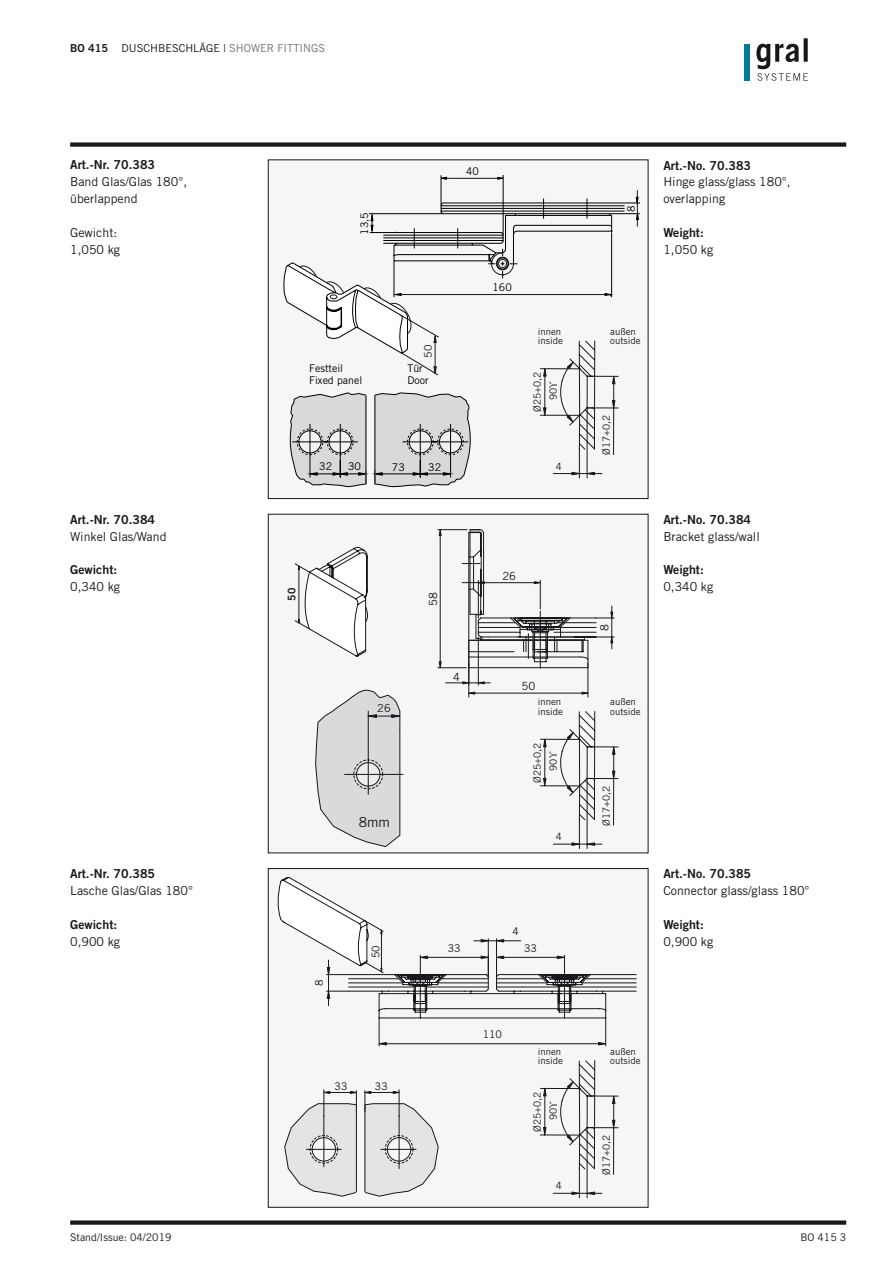
<style>
.page{position:relative;width:893px;height:1263px;background:#fff}
.page>*{position:absolute;margin:0;border:0;box-sizing:border-box;transform-origin:0 0}
.t1{font:13.8px "Trade Gothic";color:#1a171c}
.t2{font:12.3px/17px "Trade Gothic";color:#1a171c}
.t3{font:12.3px "Trade Gothic Bold Two";color:#1a171c}
.t4{font:11.25px "Trade Gothic";color:#1a171c}
.t5{font:11.1px "Trade Gothic";color:#1a171c}
.t6{font:10.95px "Trade Gothic";color:#1a171c}
.t7{font:10.65px/12.1px "Trade Gothic";color:#000}
.t8{font:10.65px "Trade Gothic";color:#1a171c}
.t9{font:10.5px "Trade Gothic";color:#1a171c}
.t10{font:10.5px "Trade Gothic";color:#000}
.t11{font:10.5px "Trade Gothic Bold Two";color:#1a171c}
.t12{font:10.05px "Trade Gothic";letter-spacing:-.005em;color:#1a171c}
.t13{font:9.6px "Trade Gothic";color:#1a171c}
.s1{font-family:"Trade Gothic Bold Two"}
.s2{color:#707172}
</style>
<div class="page">
<div style="left:744px;top:44px;width:6px;height:37px;background:#007a97"></div>
<svg style="left:756px;top:38px;width:52px;height:43px"></svg>
<div style="left:70px;top:142px;width:776px;height:5px;background:#1a171c"></div>
<div style="left:70px;top:1220px;width:776px;height:5px;background:#1a171c"></div>
<div style="left:268px;top:160px;width:380px;height:339px;background:#f6f6f6"></div>
<div style="left:268px;top:159px;width:380px;height:340px;border:1px solid #1a171c"></div>
<div style="left:268px;top:514px;width:380px;height:339px;background:#f6f6f6"></div>
<hr style="left:503px;top:175px;width:1px;height:59px;background:#000">
<hr style="left:441px;top:175px;width:1px;height:30px;background:#000">
<hr style="left:441px;top:178px;width:62px;height:1px;background:#1a171c">
<svg style="left:497px;top:177px;width:7px;height:3px"></svg>
<svg style="left:440px;top:177px;width:7px;height:3px"></svg>
<svg style="left:294px;top:547px;width:74px;height:109px"></svg>
<hr style="left:588px;top:663px;width:1px;height:34px;background:#1a171c">
<hr style="left:468px;top:663px;width:1px;height:34px;background:#1a171c">
<hr style="left:475px;top:693px;width:107px;height:1px;background:#1a171c">
<svg style="left:581px;top:691px;width:8px;height:4px"></svg>
<svg style="left:468px;top:691px;width:7px;height:4px"></svg>
<hr style="left:478px;top:637px;width:1px;height:48px;background:#1a171c">
<svg style="left:446px;top:681px;width:44px;height:3px"></svg>
<svg style="left:437px;top:529px;width:177px;height:142px"></svg>
<svg style="left:315px;top:690px;width:89px;height:157px"></svg>
<svg style="left:357px;top:763px;width:23px;height:23px"></svg>
<div style="left:356px;top:762px;width:24px;height:24px;border:1px solid #1a171c;border-radius:50%"></div>
<div style="left:353px;top:759px;width:30px;height:30px;border:1px dashed #1a171c;border-radius:50%"></div>
<hr style="left:345px;top:774px;width:58px;height:1px;background:#1a171c">
<hr style="left:368px;top:711px;width:1px;height:83px;background:#1a171c">
<div style="left:268px;top:868px;width:380px;height:339px;background:#f6f6f6"></div>
<div style="left:268px;top:868px;width:380px;height:340px;border:1px solid #1a171c"></div>
<svg style="left:284px;top:1090px;width:154px;height:106px"></svg>
<hr style="left:306px;top:1149px;width:35px;height:1px;background:#1a171c">
<hr style="left:324px;top:1116px;width:1px;height:51px;background:#1a171c">
<svg style="left:278px;top:877px;width:358px;height:169px"></svg>
<svg style="left:540px;top:711px;width:79px;height:137px"></svg>
<svg style="left:540px;top:1060px;width:79px;height:138px"></svg>
<svg style="left:283px;top:189px;width:357px;height:298px"></svg>
<p class="t6" style="left:70px;top:41px;width:256px"><span class="s1">BO 415</span> DUSCHBESCHLÄGE | <span class="s2">SHOWER FITTINGS</span></p>
<p class="t3" style="left:70px;top:157px;width:87px">Art.-Nr. 70.383</p>
<p class="t2" style="left:70px;top:173px;width:118px">Band Glas/Glas 180°, überlappend</p>
<p class="t2" style="left:70px;top:224px;width:51px">Gewicht:<br>1,050 kg</p>
<p class="t3" style="left:70px;top:512px;width:87px">Art.-Nr. 70.384</p>
<p class="t2" style="left:70px;top:528px;width:98px">Winkel Glas/Wand</p>
<p class="t3" style="left:70px;top:562px;width:49px">Gewicht:</p>
<p class="t2" style="left:70px;top:578px;width:51px">0,340 kg</p>
<p class="t3" style="left:70px;top:866px;width:87px">Art.-Nr. 70.385</p>
<p class="t2" style="left:70px;top:882px;width:124px">Lasche Glas/Glas 180°</p>
<p class="t3" style="left:70px;top:917px;width:49px">Gewicht:</p>
<p class="t2" style="left:70px;top:933px;width:51px">0,900 kg</p>
<p class="t10" style="left:358px;top:235px;width:24px;rotate:-90deg">13,5</p>
<p class="t9" style="left:422px;top:358px;width:15px;rotate:-90deg">50</p>
<p class="t7" style="left:309px;top:361px;width:55px">Festteil<br>Fixed panel</p>
<p class="t7" style="left:407px;top:362px;width:23px">Tür<br>Door</p>
<p class="t7" style="left:319px;top:460px;width:14px">32</p>
<p class="t7" style="left:348px;top:460px;width:14px">30</p>
<p class="t7" style="left:392px;top:461px;width:14px">73</p>
<p class="t7" style="left:428px;top:461px;width:14px">32</p>
<p class="t7" style="left:466px;top:165px;width:14px">40</p>
<p class="t10" style="left:625px;top:212px;width:8px;rotate:-90deg">8</p>
<p class="t7" style="left:492px;top:281px;width:21px">160</p>
<p class="t13" style="left:538px;top:326px;width:25px">innen</p>
<p class="t13" style="left:610px;top:326px;width:27px">außen</p>
<p class="t13" style="left:538px;top:335px;width:27px">inside</p>
<p class="t13" style="left:610px;top:335px;width:32px">outside</p>
<p class="t12" style="left:531px;top:412px;width:42px;rotate:-90deg">Ø25+0,2</p>
<p class="t12" style="left:547px;top:400px;width:14px;rotate:-90deg">90</p>
<p class="t12" style="left:556px;top:460px;width:8px">4</p>
<p class="t12" style="left:600px;top:455px;width:42px;rotate:-90deg">Ø17+0,2</p>
<p class="t11" style="left:285px;top:600px;width:14px;rotate:-90deg">50</p>
<p class="t5" style="left:377px;top:702px;width:15px">26</p>
<p class="t1" style="left:359px;top:814px;width:33px">8mm</p>
<p class="t9" style="left:313px;top:986px;width:8px;rotate:-90deg">8</p>
<p class="t8" style="left:369px;top:958px;width:14px;rotate:-90deg">50</p>
<p class="t9" style="left:335px;top:1080px;width:14px">33</p>
<p class="t9" style="left:375px;top:1080px;width:14px">33</p>
<p class="t4" style="left:426px;top:605px;width:15px;rotate:-90deg">58</p>
<p class="t4" style="left:453px;top:671px;width:8px">4</p>
<p class="t4" style="left:502px;top:569px;width:15px">26</p>
<p class="t4" style="left:521px;top:679px;width:15px">50</p>
<p class="t4" style="left:598px;top:631px;width:8px;rotate:-90deg">8</p>
<p class="t13" style="left:538px;top:696px;width:25px">innen</p>
<p class="t13" style="left:610px;top:696px;width:27px">außen</p>
<p class="t13" style="left:538px;top:705px;width:27px">inside</p>
<p class="t13" style="left:610px;top:705px;width:32px">outside</p>
<p class="t12" style="left:531px;top:783px;width:42px;rotate:-90deg">Ø25+0,2</p>
<p class="t12" style="left:547px;top:771px;width:14px;rotate:-90deg">90</p>
<p class="t12" style="left:556px;top:830px;width:8px">4</p>
<p class="t12" style="left:600px;top:826px;width:42px;rotate:-90deg">Ø17+0,2</p>
<p class="t8" style="left:513px;top:925px;width:8px">4</p>
<p class="t8" style="left:448px;top:941px;width:14px">33</p>
<p class="t8" style="left:524px;top:941px;width:14px">33</p>
<p class="t8" style="left:483px;top:1028px;width:21px">110</p>
<p class="t13" style="left:538px;top:1045px;width:25px">innen</p>
<p class="t13" style="left:610px;top:1045px;width:27px">außen</p>
<p class="t13" style="left:538px;top:1054px;width:27px">inside</p>
<p class="t13" style="left:610px;top:1054px;width:32px">outside</p>
<p class="t12" style="left:531px;top:1132px;width:42px;rotate:-90deg">Ø25+0,2</p>
<p class="t12" style="left:547px;top:1120px;width:14px;rotate:-90deg">90</p>
<p class="t12" style="left:556px;top:1180px;width:8px">4</p>
<p class="t12" style="left:600px;top:1175px;width:42px;rotate:-90deg">Ø17+0,2</p>
<p class="t3" style="left:663px;top:157px;width:89px">Art.-No. 70.383</p>
<p class="t2" style="left:663px;top:173px;width:129px">Hinge glass/glass 180°, overlapping</p>
<p class="t3" style="left:663px;top:225px;width:42px">Weight:</p>
<p class="t2" style="left:663px;top:241px;width:51px">1,050 kg</p>
<p class="t3" style="left:663px;top:512px;width:89px">Art.-No. 70.384</p>
<p class="t2" style="left:663px;top:528px;width:98px">Bracket glass/wall</p>
<p class="t3" style="left:663px;top:562px;width:42px">Weight:</p>
<p class="t2" style="left:663px;top:578px;width:51px">0,340 kg</p>
<p class="t3" style="left:663px;top:866px;width:89px">Art.-No. 70.385</p>
<p class="t2" style="left:663px;top:882px;width:148px">Connector glass/glass 180°</p>
<p class="t3" style="left:663px;top:917px;width:42px">Weight:</p>
<p class="t2" style="left:663px;top:933px;width:51px">0,900 kg</p>
<p class="t9" style="left:70px;top:1231px;width:103px">Stand/Issue: 04/2019</p>
<p class="t9" style="left:800px;top:1231px;width:47px">BO 415 3</p>
</div>
